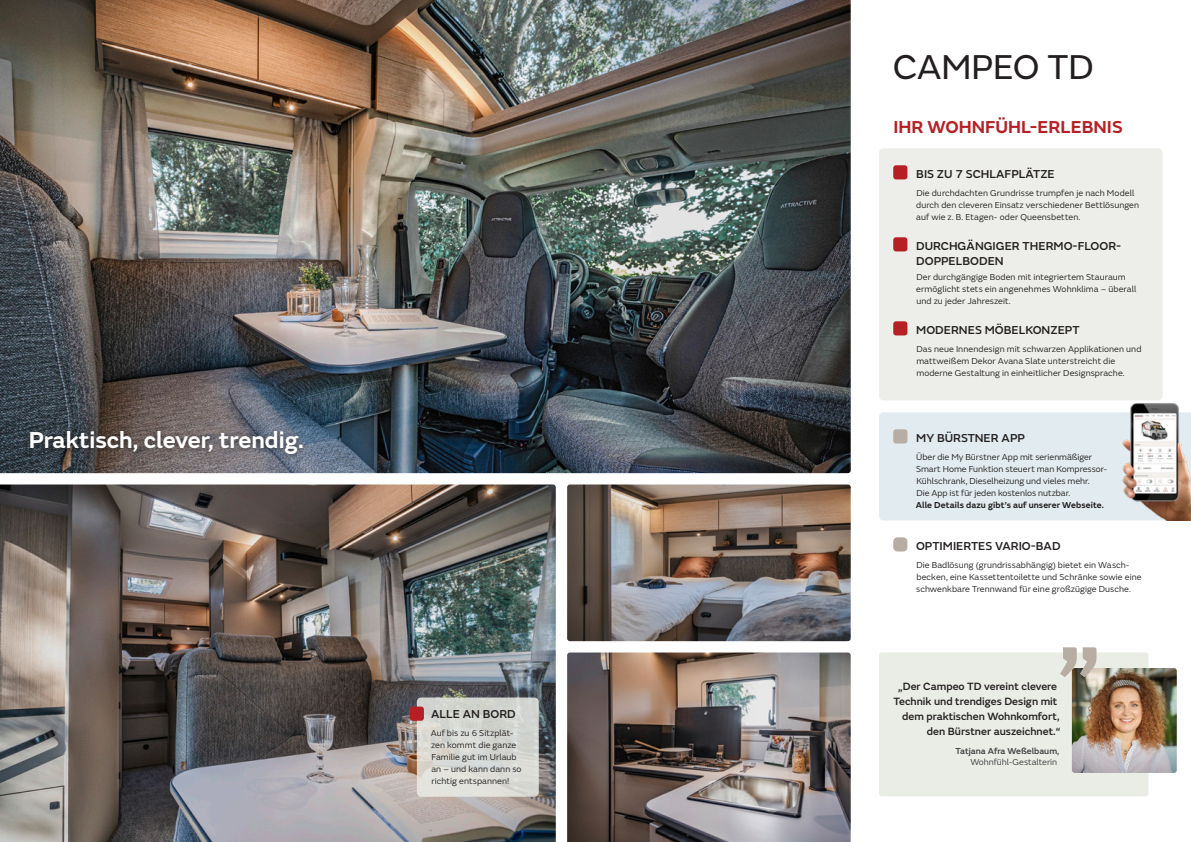
<style>
.page{position:relative;width:1191px;height:842px;background:#fff}
.page>*{position:absolute;margin:0;border:0;box-sizing:border-box;transform-origin:0 0}
.t1{font:600 100px "FS Emeric";color:#b8ada2}
.t2{font:36px "FS Emeric";letter-spacing:-.005em;color:#231f20}
.t3{font:600 24px "FS Emeric";color:#fff}
.t4{font:600 18px "FS Emeric";color:#b62024}
.t5{font:500 12px/15px "FS Emeric";color:#231f20}
.t6{font:500 11px/15px "FS Emeric";color:#231f20;text-align:right}
.t7{font:9px/12px "FS Emeric";letter-spacing:.005em;color:#231f20}
.t8{font:600 9px "FS Emeric";letter-spacing:.01em;color:#231f20}
.t9{font:500 9px "FS Emeric";color:#3e3e3f}
.t10{font:9px "FS Emeric";color:#3e3e3f}
</style>
<div class="page">
<div style="left:879px;top:412px;width:213px;height:108px;background:#e2ebef"></div>
<div style="left:879px;top:652px;width:269px;height:144px;background:#eaece6;border-radius:3px"></div>
<div style="left:879px;top:148px;width:283px;height:252px;background:#eaece6;border-radius:4px"></div>
<img style="left:0;top:0;width:850px;height:473px">
<img style="left:0;top:484px;width:556px;height:358px">
<img style="left:567px;top:652px;width:283px;height:190px">
<img style="left:567px;top:484px;width:283px;height:157px">
<svg style="left:417px;top:697px;width:122px;height:100px;background:#d6d8d2"></svg>
<div style="left:410px;top:706px;width:14px;height:15px;background:#b62024;border-radius:3px"></div>
<img style="left:1071px;top:668px;width:105px;height:105px">
<div style="left:893px;top:537px;width:14px;height:14px;background:#b8ada2;border-radius:4px"></div>
<div style="left:24px;top:425px;width:285px;height:36px;background:#231f20;opacity:.75"></div>
<div style="left:893px;top:165px;width:14px;height:14px;background:#b62024;border-radius:3px"></div>
<div style="left:893px;top:237px;width:14px;height:14px;background:#b62024;border-radius:3px"></div>
<div style="left:893px;top:321px;width:14px;height:14px;background:#b62024;border-radius:3px"></div>
<div style="left:893px;top:429px;width:14px;height:14px;background:#b8ada2;border-radius:3px"></div>
<img style="left:1092px;top:396px;width:99px;height:124px">
<h3 class="t3" style="left:29px;top:422px;width:277px">Praktisch, clever, trendig.</h3>
<h3 class="t5" style="left:431px;top:706px;width:86px">ALLE AN BORD</h3>
<p class="t7" style="left:431px;top:727px;width:92px">Auf bis zu 6 Sitzplät&shy;zen kommt die ganze<br>Familie gut im Urlaub an – und kann dann so richtig entspannen!</p>
<h2 class="t2" style="left:893px;top:41px;width:202px">CAMPEO TD</h2>
<h3 class="t4" style="left:893px;top:113px;width:231px">IHR WOHNFÜHL-ERLEBNIS</h3>
<h3 class="t5" style="left:916px;top:165px;width:140px">BIS ZU 7 SCHLAFPLÄTZE</h3>
<p class="t7" style="left:916px;top:187px;width:224px">Die durchdachten Grundrisse trumpfen je nach Modell durch den cleveren Einsatz verschiedener Bettlösungen auf wie z. B. Etagen- oder Queensbetten.</p>
<h3 class="t5" style="left:916px;top:237px;width:206px">DURCHGÄNGIGER THERMO-FLOOR-<br>DOPPELBODEN</h3>
<p class="t7" style="left:916px;top:271px;width:222px">Der durchgängige Boden mit integriertem Stauraum ermöglicht stets ein angenehmes Wohnklima – überall und zu jeder Jahreszeit.</p>
<p class="t7" style="left:916px;top:343px;width:227px">Das neue Innendesign mit schwarzen Applikationen und mattweißem Dekor Avana Slate unterstreicht die moderne Gestaltung in einheitlicher Designsprache.</p>
<h3 class="t5" style="left:916px;top:321px;width:165px">MODERNES MÖBELKONZEPT</h3>
<h3 class="t5" style="left:916px;top:429px;width:110px">MY BÜRSTNER APP</h3>
<p class="t7" style="left:916px;top:451px;width:193px">Über die My Bürstner App mit serienmäßiger Smart Home Funktion steuert man Kompressor-Kühlschrank, Dieselheizung und vieles mehr.<br>Die App ist für jeden kostenlos nutzbar.</p>
<p class="t8" style="left:916px;top:498px;width:190px">Alle Details dazu gibt’s auf unserer Webseite.</p>
<h3 class="t5" style="left:916px;top:537px;width:146px">OPTIMIERTES VARIO-BAD</h3>
<p class="t7" style="left:916px;top:559px;width:227px">Die Badlösung (grundrissabhängig) bietet ein Wasch&shy;becken, eine Kassettentoilette und Schränke sowie eine schwenkbare Trennwand für eine großzügige Dusche.</p>
<h1 class="t1" style="left:1058px;top:543px;width:45px">„</h1>
<p class="t6" style="left:893px;top:678px;width:168px">„Der Campeo TD vereint clevere<br>Technik und trendiges Design mit dem praktischen Wohnkomfort, den Bürstner auszeichnet.“</p>
<p class="t9" style="left:955px;top:744px;width:105px">Tatjana Afra Weßelbaum,</p>
<p class="t10" style="left:970px;top:755px;width:88px">Wohnfühl-Gestalterin</p>
</div>
